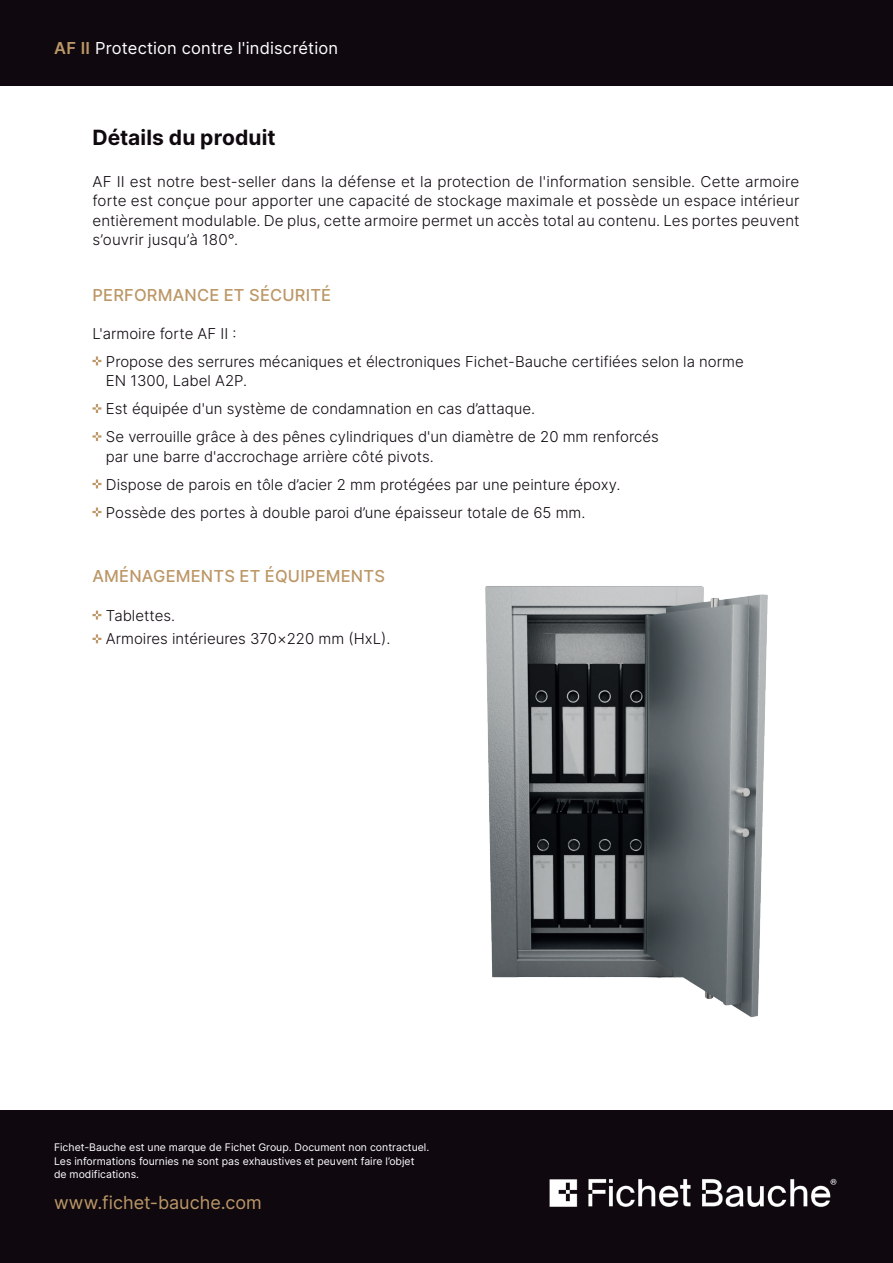
<style>
.page{position:relative;width:893px;height:1263px;background:#fff}
.page>*{position:absolute;margin:0;border:0;box-sizing:border-box;transform-origin:0 0}
.t1{font:700 21px "Inter";letter-spacing:.005em;color:#0f090f}
.t2{font:18px "Inter";color:#bc9767}
.t3{font:500 16.5px "Inter";letter-spacing:.01em;color:#bc9767}
.t4{font:16.5px "Inter";letter-spacing:.01em;color:#fff}
.t5{font:300 15px/28px "Inter";color:#0f090f}
.t6{font:10.5px/13.5px "Inter";color:#fff}
.s1{font-weight:600;color:#bc9767}
</style>
<div class="page">
<img style="left:485px;top:586px;width:283px;height:432px">
<div style="left:0;top:0;width:893px;height:85px;background:#0f090f"></div>
<div style="left:0;top:1110px;width:893px;height:153px;background:#0f090f"></div>
<svg style="left:92px;top:356px;width:9px;height:9px"></svg>
<svg style="left:92px;top:404px;width:9px;height:9px"></svg>
<svg style="left:92px;top:432px;width:9px;height:9px"></svg>
<svg style="left:92px;top:479px;width:9px;height:9px"></svg>
<svg style="left:92px;top:507px;width:9px;height:9px"></svg>
<svg style="left:92px;top:611px;width:9px;height:8px"></svg>
<svg style="left:92px;top:634px;width:9px;height:9px"></svg>
<img style="left:549px;top:1178px;width:288px;height:29px">
<p class="t4" style="left:54px;top:36px;width:285px"><span class="s1">AF II</span> Protection contre l'indiscrétion</p>
<h1 class="t1" style="left:92px;top:122px;width:185px">Détails du produit</h1>
<p class="t5" style="left:92px;top:171px;width:708px;line-height:19.5px;text-align:justify">AF II est notre best-seller dans la défense et la protection de l'information sensible. Cette armoire forte est conçue pour apporter une capacité de stockage maximale et possède un espace intérieur entièrement modulable. De plus, cette armoire permet un accès total au contenu. Les portes peuvent s’ouvrir jusqu’à 180°.</p>
<p class="t3" style="left:93px;top:283px;width:240px">PERFORMANCE ET SÉCURITÉ</p>
<p class="t5" style="left:106px;top:319px;width:639px;text-indent:-13px">L'armoire forte AF II :<br>Propose des serrures mécaniques et électroniques Fichet-Bauche certifiées selon la norme</p>
<p class="t5" style="left:106px;top:366px;width:554px">EN 1300, Label A2P.<br>Est équipée d'un système de condamnation en cas d’attaque.<br>Se verrouille grâce à des pênes cylindriques d'un diamètre de 20 mm renforcés</p>
<p class="t5" style="left:106px;top:442px;width:516px">par une barre d'accrochage arrière côté pivots.<br>Dispose de parois en tôle d’acier 2 mm protégées par une peinture époxy.<br>Possède des portes à double paroi d’une épaisseur totale de 65 mm.</p>
<p class="t3" style="left:93px;top:563px;width:294px">AMÉNAGEMENTS ET ÉQUIPEMENTS</p>
<p class="t5" style="left:106px;top:603px;width:286px;line-height:23.7px">Tablettes.<br>Armoires intérieures 370×220 mm (HxL).</p>
<p class="t6" style="left:54px;top:1140px;width:377px">Fichet-Bauche est une marque de Fichet Group. Document non contractuel.<br>Les informations fournies ne sont pas exhaustives et peuvent faire l’objet de modifications.</p>
<p class="t2" style="left:54px;top:1189px;width:209px">www.fichet-bauche.com</p>
</div>
